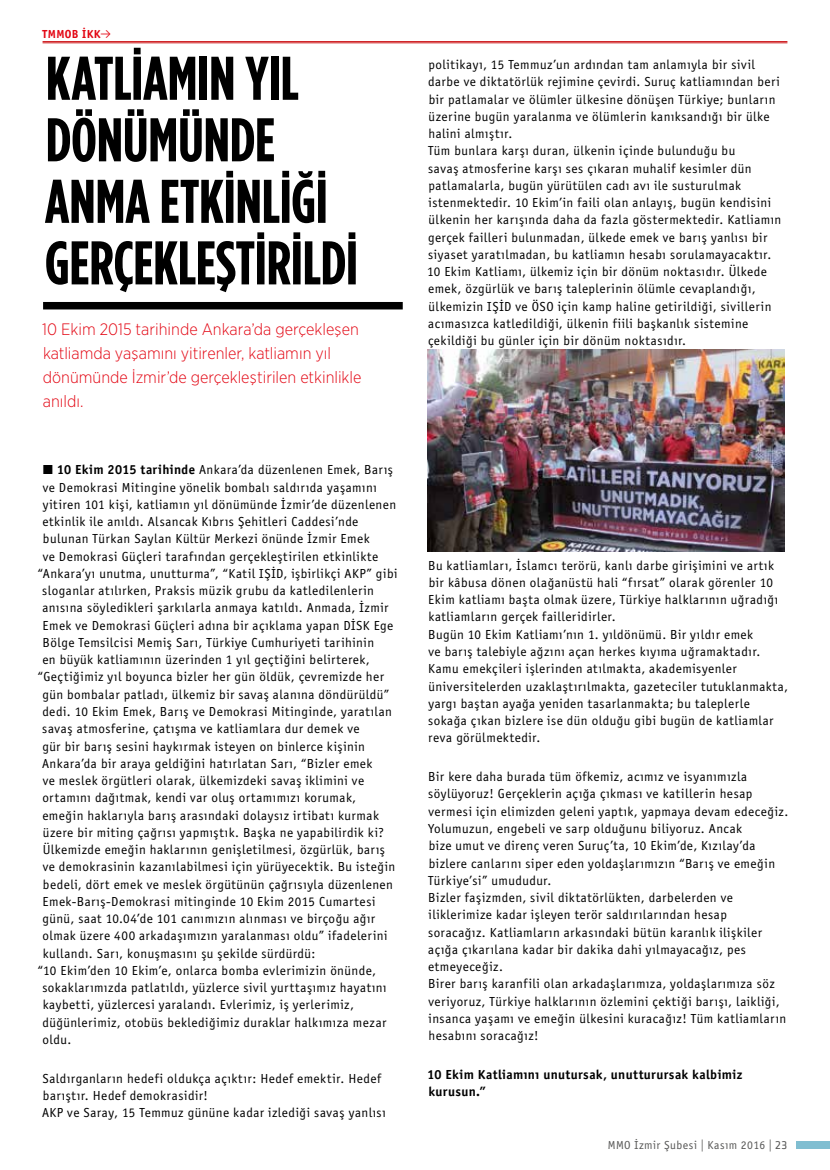
<style>
.page{position:relative;width:830px;height:1170px;background:#fff}
.page>*{position:absolute;margin:0;border:0;box-sizing:border-box;transform-origin:0 0}
.t1{font:700 61.5px/61.5px "Gotham Condensed";letter-spacing:-.005em;color:#000}
.t2{font:300 16.5px/24px "Gotham Narrow";color:#e30613}
.t3{font:13.5px/17.2px "Officina Sans";letter-spacing:.035em;color:#000}
.t4{font:700 13.5px/17.2px "Officina Sans";letter-spacing:.025em;color:#000}
.t5{font:12px "Officina Sans";letter-spacing:.045em;color:#575756}
.t6{font:700 12px "Officina Sans";letter-spacing:.03em;color:#e30613}
.s1{font-family:"Klavika";font-weight:400}
.s2{font-family:"Klavika Arrows";font-weight:700}
.s3{font-weight:700}
.s4{font-family:"Klavika"}
</style>
<div class="page">
<div style="left:795px;top:1140px;width:34px;height:8px;background:#80bed1"></div>
<hr style="left:43px;top:41px;width:744px;height:1px;background:#cd171a">
<hr style="left:43px;top:43px;width:744px;height:1px;background:#cd171a">
<div style="left:43px;top:302px;width:359px;height:7px;background:#000"></div>
<img style="left:428px;top:349px;width:355px;height:203px">
<p class="t6" style="left:43px;top:27px;width:70px">TMMOB İKK<span class="s1">•</span></p>
<h1 class="t1" style="left:45px;top:47px;width:315px">KATLİAMIN YIL<br>DÖNÜMÜNDE<br>ANMA ETKİNLİĞİ<br>GERÇEKLEŞTİRİLDİ</h1>
<p class="t2" style="left:42px;top:316px;width:320px">10 Ekim 2015 tarihinde Ankara’da gerçekleşen katliamda yaşamını yitirenler, katliamın yıl dönümünde İzmir’de gerçekleştirilen etkinlikle anıldı.</p>
<p class="t3" style="left:43px;top:461px;width:352px"><span class="s2">(</span> <span class="s3">10 Ekim 2015 tarihinde</span> Ankara’da düzenlenen Emek, Barış</p>
<p class="t3" style="left:43px;top:478px;width:335px">ve Demokrasi Mitingine yönelik bombalı saldırıda yaşamını</p>
<p class="t3" style="left:43px;top:496px;width:355px">yitiren 101 kişi, katliamın yıl dönümünde İzmir’de düzenlenen</p>
<p class="t3" style="left:42px;top:513px;width:317px">etkinlik ile anıldı. Alsancak Kıbrıs Şehitleri Caddesi’nde</p>
<p class="t3" style="left:43px;top:530px;width:328px">bulunan Türkan Saylan Kültür Merkezi önünde İzmir Emek</p>
<p class="t3" style="left:43px;top:547px;width:337px">ve Demokrasi Güçleri tarafından gerçekleştirilen etkinlikte</p>
<p class="t3" style="left:38px;top:565px;width:361px">“Ankara’yı unutma, unutturma”, “Katil IŞİD, işbirlikçi AKP” gibi</p>
<p class="t3" style="left:42px;top:582px;width:333px">sloganlar atılırken, Praksis müzik grubu da katledilenlerin</p>
<p class="t3" style="left:42px;top:599px;width:347px">anısına söyledikleri şarkılarla anmaya katıldı. Anmada, İzmir</p>
<p class="t3" style="left:43px;top:616px;width:352px">Emek ve Demokrasi Güçleri adına bir açıklama yapan DİSK Ege</p>
<p class="t3" style="left:43px;top:634px;width:333px">Bölge Temsilcisi Memiş Sarı, Türkiye Cumhuriyeti tarihinin</p>
<p class="t3" style="left:42px;top:651px;width:329px">en büyük katliamının üzerinden 1 yıl geçtiğini belirterek,</p>
<p class="t3" style="left:38px;top:668px;width:347px">“Geçtiğimiz yıl boyunca bizler her gün öldük, çevremizde her</p>
<p class="t3" style="left:42px;top:685px;width:348px">gün bombalar patladı, ülkemiz bir savaş alanına döndürüldü”</p>
<p class="t3" style="left:42px;top:703px;width:351px">dedi. 10 Ekim Emek, Barış ve Demokrasi Mitinginde, yaratılan</p>
<p class="t3" style="left:42px;top:720px;width:318px">savaş atmosferine, çatışma ve katliamlara dur demek ve</p>
<p class="t3" style="left:42px;top:737px;width:324px">gür bir barış sesini haykırmak isteyen on binlerce kişinin</p>
<p class="t3" style="left:42px;top:754px;width:331px">Ankara’da bir araya geldiğini hatırlatan Sarı, “Bizler emek</p>
<p class="t3" style="left:43px;top:772px;width:323px">ve meslek örgütleri olarak, ülkemizdeki savaş iklimini ve</p>
<p class="t3" style="left:42px;top:789px;width:315px">ortamını dağıtmak, kendi var oluş ortamımızı korumak,</p>
<p class="t3" style="left:42px;top:806px;width:338px">emeğin haklarıyla barış arasındaki dolaysız irtibatı kurmak</p>
<p class="t3" style="left:43px;top:823px;width:342px">üzere bir miting çağrısı yapmıştık. Başka ne yapabilirdik ki?</p>
<p class="t3" style="left:43px;top:841px;width:343px">Ülkemizde emeğin haklarının genişletilmesi, özgürlük, barış</p>
<p class="t3" style="left:43px;top:858px;width:354px">ve demokrasinin kazanılabilmesi için yürüyecektik. Bu isteğin</p>
<p class="t3" style="left:43px;top:875px;width:351px">bedeli, dört emek ve meslek örgütünün çağrısıyla düzenlenen</p>
<p class="t3" style="left:43px;top:892px;width:334px">Emek-Barış-Demokrasi mitinginde 10 Ekim 2015 Cumartesi</p>
<p class="t3" style="left:42px;top:910px;width:334px">günü, saat 10.04’de 101 canımızın alınması ve birçoğu ağır</p>
<p class="t3" style="left:42px;top:927px;width:346px">olmak üzere 400 arkadaşımızın yaralanması oldu” ifadelerini</p>
<p class="t3" style="left:43px;top:944px;width:274px">kullandı. Sarı, konuşmasını şu şekilde sürdürdü:</p>
<p class="t3" style="left:38px;top:961px;width:339px">“10 Ekim’den 10 Ekim’e, onlarca bomba evlerimizin önünde,</p>
<p class="t3" style="left:42px;top:979px;width:345px">sokaklarımızda patlatıldı, yüzlerce sivil yurttaşımız hayatını</p>
<p class="t3" style="left:43px;top:996px;width:312px">kaybetti, yüzlercesi yaralandı. Evlerimiz, iş yerlerimiz,</p>
<p class="t3" style="left:42px;top:1013px;width:345px">düğünlerimiz, otobüs beklediğimiz duraklar halkımıza mezar</p>
<p class="t3" style="left:42px;top:1030px;width:30px">oldu.</p>
<p class="t3" style="left:42px;top:1069px;width:345px">Saldırganların hedefi oldukça açıktır: Hedef emektir. Hedef barıştır. Hedef demokrasidir!<br>AKP ve Saray, 15 Temmuz gününe kadar izlediği savaş yanlısı</p>
<p class="t3" style="left:427px;top:56px;width:355px">politikayı, 15 Temmuz’un ardından tam anlamıyla bir sivil darbe ve diktatörlük rejimine çevirdi. Suruç katliamından beri bir patlamalar ve ölümler ülkesine dönüşen Türkiye; bunların üzerine bugün yaralanma ve ölümlerin kanıksandığı bir ülke halini almıştır.<br>Tüm bunlara karşı duran, ülkenin içinde bulunduğu bu<br>savaş atmosferine karşı ses çıkaran muhalif kesimler dün patlamalarla, bugün yürütülen cadı avı ile susturulmak istenmektedir. 10 Ekim’in faili olan anlayış, bugün kendisini ülkenin her karışında daha da fazla göstermektedir. Katliamın gerçek failleri bulunmadan, ülkede emek ve barış yanlısı bir siyaset yaratılmadan, bu katliamın hesabı sorulamayacaktır.<br>10 Ekim Katliamı, ülkemiz için bir dönüm noktasıdır. Ülkede emek, özgürlük ve barış taleplerinin ölümle cevaplandığı, ülkemizin IŞİD ve ÖSO için kamp haline getirildiği, sivillerin acımasızca katledildiği, ülkenin fiili başkanlık sistemine çekildiği bu günler için bir dönüm noktasıdır.</p>
<p class="t3" style="left:428px;top:556px;width:361px">Bu katliamları, İslamcı terörü, kanlı darbe girişimini ve artık bir kâbusa dönen olağanüstü hali “fırsat” olarak görenler 10<br>Ekim katliamı başta olmak üzere, Türkiye halklarının uğradığı katliamların gerçek failleridirler.<br>Bugün 10 Ekim Katliamı’nın 1. yıldönümü. Bir yıldır emek<br>ve barış talebiyle ağzını açan herkes kıyıma uğramaktadır.<br>Kamu emekçileri işlerinden atılmakta, akademisyenler üniversitelerden uzaklaştırılmakta, gazeteciler tutuklanmakta, yargı baştan ayağa yeniden tasarlanmakta; bu taleplerle sokağa çıkan bizlere ise dün olduğu gibi bugün de katliamlar reva görülmektedir.</p>
<p class="t3" style="left:428px;top:768px;width:362px">Bir kere daha burada tüm öfkemiz, acımız ve isyanımızla söylüyoruz! Gerçeklerin açığa çıkması ve katillerin hesap vermesi için elimizden geleni yaptık, yapmaya devam edeceğiz.<br>Yolumuzun, engebeli ve sarp olduğunu biliyoruz. Ancak<br>bize umut ve direnç veren Suruç’ta, 10 Ekim’de, Kızılay’da bizlere canlarını siper eden yoldaşlarımızın “Barış ve emeğin Türkiye’si” umududur.<br>Bizler faşizmden, sivil diktatörlükten, darbelerden ve iliklerimize kadar işleyen terör saldırılarından hesap<br>soracağız. Katliamların arkasındaki bütün karanlık ilişkiler açığa çıkarılana kadar bir dakika dahi yılmayacağız, pes etmeyeceğiz.<br>Birer barış karanfili olan arkadaşlarımıza, yoldaşlarımıza söz veriyoruz, Türkiye halklarının özlemini çektiği barışı, laikliği, insanca yaşamı ve emeğin ülkesini kuracağız! Tüm katliamların hesabını soracağız!</p>
<p class="t4" style="left:427px;top:1065px;width:316px">10 Ekim Katliamını unutursak, unutturursak kalbimiz kurusun.”</p>
<p class="t5" style="left:607px;top:1137px;width:181px">MMO İzmir Şubesi <span class="s4">|</span> Kasım 2016 <span class="s4">| 23</span></p>
</div>
